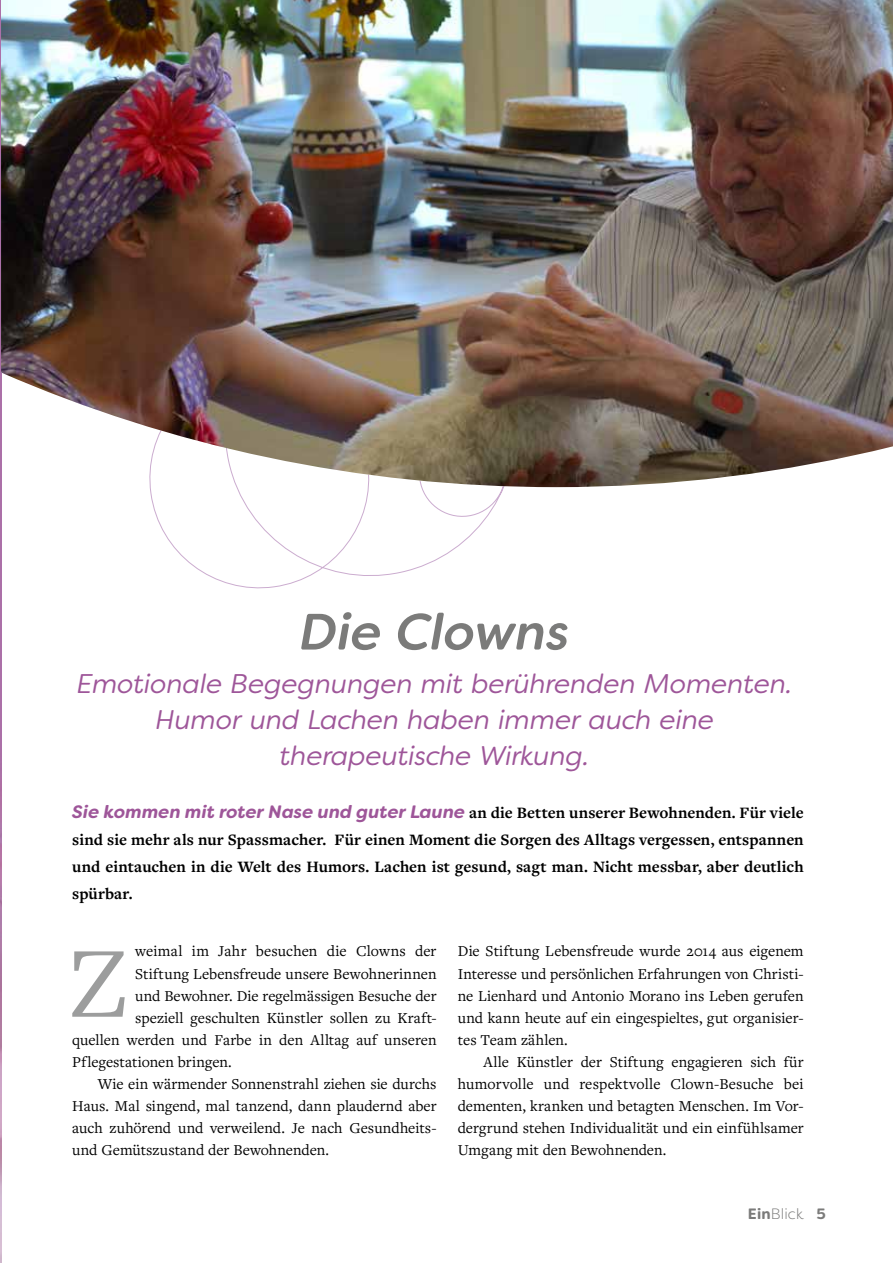
<style>
.page{position:relative;width:893px;height:1263px;background:#fff}
.page>*{position:absolute;margin:0;border:0;box-sizing:border-box;transform-origin:0 0}
.t1{font:104.4px "Freight Text Pro";color:#9c9d9d}
.t2{font:italic 500 51px "Filson Soft";letter-spacing:-.005em;color:#7b7b7a}
.t3{font:italic 27px/36px "Filson Soft";letter-spacing:-.005em;color:#9e5699;text-align:center}
.t4{font:700 16.5px/27px "Freight Text Pro";letter-spacing:.005em;color:#000;text-align:justify}
.t5{font:15.75px/22px "Freight Text Pro";color:#000;text-align:justify}
.t6{font:300 15px "Filson Soft";letter-spacing:.005em;color:#7b7b7a}
.s1{font-family:"Filson Soft";font-style:italic;font-size:18px;color:#9e5699}
.s2{font-weight:700}
</style>
<div class="page">
<hr style="left:0;top:0;width:1px;height:1263px;background:#ab70a8">
<img style="left:0;top:838px;width:1px;height:425px">
<svg style="left:149px;top:487px;width:355px;height:102px"></svg>
<img style="left:1px;top:0;width:892px;height:487px">
<h2 class="t2" style="left:300px;top:599px;width:272px">Die Clowns</h2>
<h3 class="t3" style="left:77px;top:665px;width:717px">Emotionale Begegnungen mit berührenden Momenten.<br>Humor und Lachen haben immer auch eine therapeutische Wirkung.</h3>
<p class="t4" style="left:72px;top:799px;width:733px"><span class="s1">Sie kommen mit roter Nase und guter Laune</span> an die Betten unserer Bewohnenden. Für viele sind sie mehr als nur Spassmacher. Für einen Moment die Sorgen des Alltags vergessen, entspannen und eintauchen in die Welt des Humors. Lachen ist gesund, sagt man. Nicht messbar, aber deutlich spürbar.</p>
<p class="t5" style="left:135px;top:940px;width:303px">weimal im Jahr besuchen die Clowns der</p>
<p class="t5" style="left:135px;top:962px;width:303px">Stiftung Lebensfreude unsere Bewohnerinnen</p>
<p class="t5" style="left:135px;top:984px;width:303px">und Bewohner. Die regelmässigen Besuche der</p>
<p class="t5" style="left:135px;top:1006px;width:303px">speziell geschulten Künstler sollen zu Kraft-</p>
<p class="t5" style="left:72px;top:1028px;width:366px">quellen werden und Farbe in den Alltag auf unseren</p>
<p class="t5" style="left:72px;top:1050px;width:161px">Pflegestationen bringen.</p>
<p class="t5" style="left:98px;top:1072px;width:340px">Wie ein wärmender Sonnenstrahl ziehen sie durchs</p>
<p class="t5" style="left:72px;top:1094px;width:366px">Haus. Mal singend, mal tanzend, dann plaudernd aber</p>
<p class="t5" style="left:72px;top:1117px;width:366px">auch zuhörend und verweilend. Je nach Gesundheits-</p>
<p class="t5" style="left:72px;top:1139px;width:258px">und Gemütszustand der Bewohnenden.</p>
<h1 class="t1" style="left:69px;top:914px;width:59px">Z</h1>
<p class="t5" style="left:458px;top:940px;width:347px">Die Stiftung Lebensfreude wurde 2014 aus eigenem Interesse und persönlichen Erfahrungen von Christi&shy;ne Lienhard und Antonio Morano ins Leben gerufen und kann heute auf ein eingespieltes, gut organisier&shy;tes Team zählen.</p>
<p class="t5" style="left:458px;top:1050px;width:347px;text-indent:26px">Alle Künstler der Stiftung engagieren sich für humorvolle und respektvolle Clown-Besuche bei dementen, kranken und betagten Menschen. Im Vor&shy;dergrund stehen Individualität und ein einfühlsamer Umgang mit den Bewohnenden.</p>
<p class="t6" style="left:748px;top:1204px;width:79px"><span class="s2">Ein</span>Blick <span class="s2">5</span></p>
</div>
